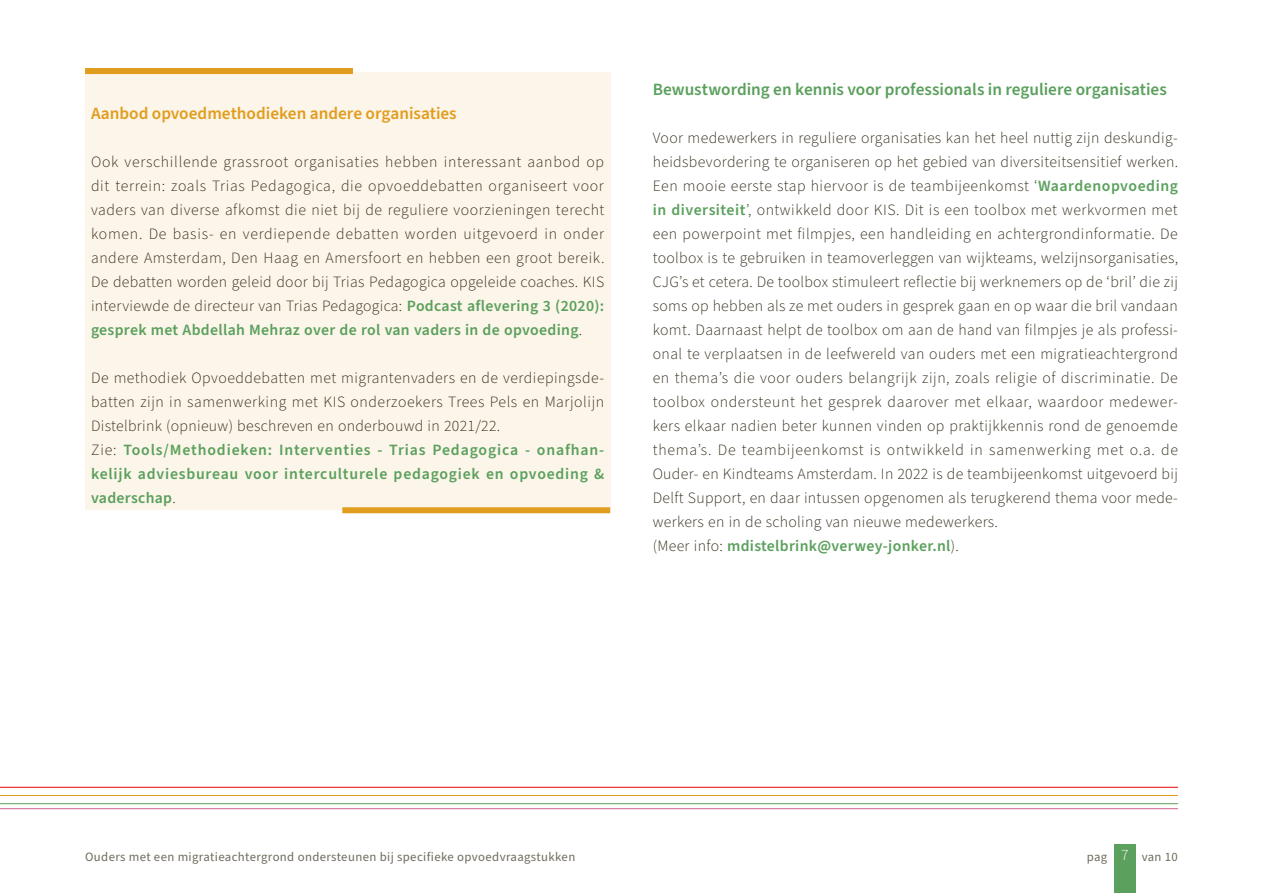
<style>
.page{position:relative;width:1263px;height:893px;background:#fff}
.page>*{position:absolute;margin:0;border:0;box-sizing:border-box;transform-origin:0 0}
._3e_verdeling{font:600 17.25px "Source Sans Pro";color:#5ba05d}
._3e_verdeling-2{font:600 17.25px "Source Sans Pro";color:#e19d1e}
.Brood{font:300 15.75px/24px "Source Sans Pro";letter-spacing:.02em;color:#322b19;text-align:justify}
.Brood-2{font:600 15.75px/24px "Source Sans Pro";letter-spacing:.03em;color:#5ba05d;text-align:justify}
.t1{font:12.75px "Source Sans Pro";letter-spacing:.03em;color:#6f6b5e}
.s1{font-weight:600;color:#5ba05d}
.s2{font-weight:300;color:#322b19}
.s3{font-weight:300;font-size:15.75px;color:#fff}
</style>
<div class="page">
<div style="left:85px;top:72px;width:525px;height:437px;background:#fcf5e9"></div>
<div style="left:85px;top:68px;width:268px;height:6px;background:#e19d1e"></div>
<div style="left:342px;top:507px;width:268px;height:6px;background:#e19d1e"></div>
<hr style="left:0;top:803px;width:1177px;height:1px;background:#5ba05d">
<hr style="left:0;top:795px;width:1177px;height:1px;background:#e19d1e">
<hr style="left:0;top:787px;width:1177px;height:1px;background:#e80000">
<hr style="left:0;top:808px;width:1177px;height:1px;background:#cf5e8c">
<div style="left:1114px;top:844px;width:21px;height:49px;background:#5ba05d"></div>
<p class="_3e_verdeling-2" style="left:91px;top:102px;width:367px">Aanbod opvoedmethodieken andere organisaties</p>
<p class="Brood" style="left:91px;top:151px;width:515px">Ook verschillende grassroot organisaties hebben interessant aanbod op dit terrein: zoals Trias Pedagogica, die opvoeddebatten organiseert voor vaders van diverse afkomst die niet bij de reguliere voorzieningen terecht komen. De basis- en verdiepende debatten worden uitgevoerd in onder andere Amsterdam, Den Haag en Amersfoort en hebben een groot bereik.<br>De debatten worden geleid door bij Trias Pedagogica opgeleide coaches. KIS interviewde de directeur van Trias Pedagogica: <span class="s1">Podcast aflevering 3 (2020): gesprek met Abdellah Mehraz over de rol van vaders in de opvoeding</span>.</p>
<p class="Brood" style="left:91px;top:367px;width:515px">De methodiek Opvoeddebatten met migrantenvaders en de verdiepingsde&shy;batten zijn in samenwerking met KIS onderzoekers Trees Pels en Marjolijn Distelbrink (opnieuw) beschreven en onderbouwd in 2021/22.</p>
<p class="Brood-2" style="left:91px;top:439px;width:515px"><span class="s2">Zie:</span> Tools/Methodieken: Interventies - Trias Pedagogica - onafhan&shy;kelijk adviesbureau voor interculturele pedagogiek en opvoeding &amp; vaderschap<span class="s2">.</span></p>
<p class="_3e_verdeling" style="left:653px;top:78px;width:516px">Bewustwording en kennis voor professionals in reguliere organisaties</p>
<p class="Brood" style="left:653px;top:127px;width:527px">Voor medewerkers in reguliere organisaties kan het heel nuttig zijn deskundig&shy;heidsbevordering te organiseren op het gebied van diversiteitsensitief werken.<br>Een mooie eerste stap hiervoor is de teambijeenkomst ‘<span class="s1">Waardenopvoeding in diversiteit</span>’, ontwikkeld door KIS. Dit is een toolbox met werkvormen met een powerpoint met filmpjes, een handleiding en achtergrondinformatie. De toolbox is te gebruiken in teamoverleggen van wijkteams, welzijnsorganisaties, CJG’s et cetera. De toolbox stimuleert reflectie bij werknemers op de ‘bril’ die zij soms op hebben als ze met ouders in gesprek gaan en op waar die bril vandaan komt. Daarnaast helpt de toolbox om aan de hand van filmpjes je als professi&shy;onal te verplaatsen in de leefwereld van ouders met een migratieachtergrond en thema’s die voor ouders belangrijk zijn, zoals religie of discriminatie. De toolbox ondersteunt het gesprek daarover met elkaar, waardoor medewer&shy;kers elkaar nadien beter kunnen vinden op praktijkkennis rond de genoemde thema’s. De teambijeenkomst is ontwikkeld in samenwerking met o.a. de Ouder- en Kindteams Amsterdam. In 2022 is de teambijeenkomst uitgevoerd bij Delft Support, en daar intussen opgenomen als terugkerend thema voor mede&shy;werkers en in de scholing van nieuwe medewerkers.</p>
<p class="Brood-2" style="left:653px;top:535px;width:308px"><span class="s2">(Meer info:</span> mdistelbrink@verwey-jonker.nl<span class="s2">).</span></p>
<p class="t1" style="left:85px;top:848px;width:492px">Ouders met een migratieachtergrond ondersteunen bij specifieke opvoedvraagstukken</p>
<p class="t1" style="left:1087px;top:848px;width:93px">pag <span class="s3">7</span> van 10</p>
</div>
